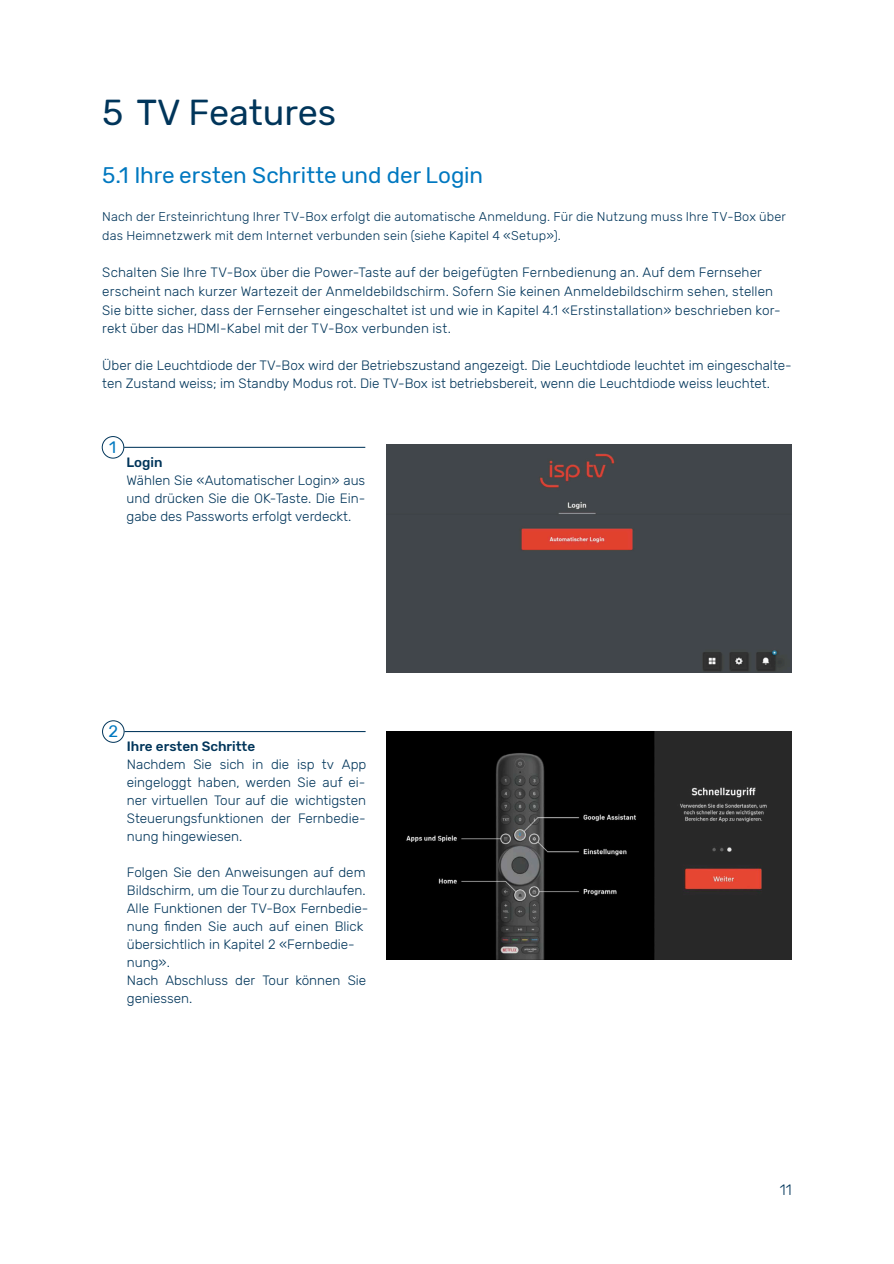
<style>
.page{position:relative;width:894px;height:1264px;background:#fff}
.page>*{position:absolute;margin:0;border:0;box-sizing:border-box;transform-origin:0 0}
.t1{font:36px "Rubik";color:#00355a}
.t2{font:22.5px "Rubik";color:#0078c0}
.t3{font:16.5px "Rubik";color:#0078c0}
.t4{font:300 15px "Rubik";color:#00355a}
.t5{font:300 13.5px/18px "Rubik";color:#00355a}
.t6{font:500 13.5px "Rubik";color:#00355a}
.t7{font:300 12.75px/18.8px "Rubik";letter-spacing:.01em;color:#00355a}
</style>
<div class="page">
<hr style="left:124px;top:447px;width:241px;height:1px;background:#00355a">
<div style="left:102px;top:436px;width:22px;height:22px;border:1px solid #00355a;border-radius:50%"></div>
<div style="left:386px;top:444px;width:405px;height:228px;background:#41464b"></div>
<hr style="left:124px;top:731px;width:241px;height:1px;background:#00355a">
<div style="left:102px;top:720px;width:22px;height:22px;border:1px solid #00355a;border-radius:50%"></div>
<img style="left:386px;top:731px;width:405px;height:228px">
<h1 class="t1" style="left:102px;top:91px;width:235px">5 TV Features</h1>
<h2 class="t2" style="left:102px;top:162px;width:382px">5.1 Ihre ersten Schritte und der Login</h2>
<p class="t7" style="left:102px;top:207px;width:685px">Nach der Ersteinrichtung Ihrer TV-Box erfolgt die automatische Anmeldung. Für die Nutzung muss Ihre TV-Box über das Heimnetzwerk mit dem Internet verbunden sein (siehe Kapitel 4 «Setup»).</p>
<p class="t5" style="left:102px;top:263px;width:679px;line-height:18.8px">Schalten Sie Ihre TV-Box über die Power-Taste auf der beigefügten Fernbedienung an. Auf dem Fernseher erscheint nach kurzer Wartezeit der Anmeldebildschirm. Sofern Sie keinen Anmeldebildschirm sehen, stellen Sie bitte sicher, dass der Fernseher eingeschaltet ist und wie in Kapitel 4.1 «Erstinstallation» beschrieben kor&shy;rekt über das HDMI-Kabel mit der TV-Box verbunden ist.</p>
<p class="t5" style="left:102px;top:356px;width:690px">Über die Leuchtdiode der TV-Box wird der Betriebszustand angezeigt. Die Leuchtdiode leuchtet im eingeschalte&shy;ten Zustand weiss; im Standby Modus rot. Die TV-Box ist betriebsbereit, wenn die Leuchtdiode weiss leuchtet.</p>
<p class="t3" style="left:109px;top:437px;width:9px">1</p>
<p class="t6" style="left:126px;top:454px;width:38px">Login</p>
<p class="t5" style="left:126px;top:471px;width:240px;text-align:justify">Wählen Sie «Automatischer Login» aus und drücken Sie die OK-Taste. Die Ein&shy;gabe des Passworts erfolgt verdeckt.</p>
<p class="t3" style="left:108px;top:721px;width:11px">2</p>
<p class="t6" style="left:127px;top:738px;width:130px">Ihre ersten Schritte</p>
<p class="t5" style="left:127px;top:755px;width:241px;text-align:justify">Nachdem Sie sich in die isp tv App eingeloggt haben, werden Sie auf ei&shy;ner virtuellen Tour auf die wichtigsten Steuerungsfunktionen der Fernbedie&shy;nung hingewiesen.</p>
<p class="t5" style="left:127px;top:863px;width:243px">Folgen Sie den Anweisungen auf dem<br>Bildschirm, um die Tour zu durchlaufen.<br>Alle Funktionen der TV-Box Fernbedie&shy;nung finden Sie auch auf einen Blick übersichtlich in Kapitel 2 «Fernbedie&shy;nung».<br>Nach Abschluss der Tour können Sie geniessen.</p>
<p class="t4" style="left:779px;top:1181px;width:13px">11</p>
</div>
